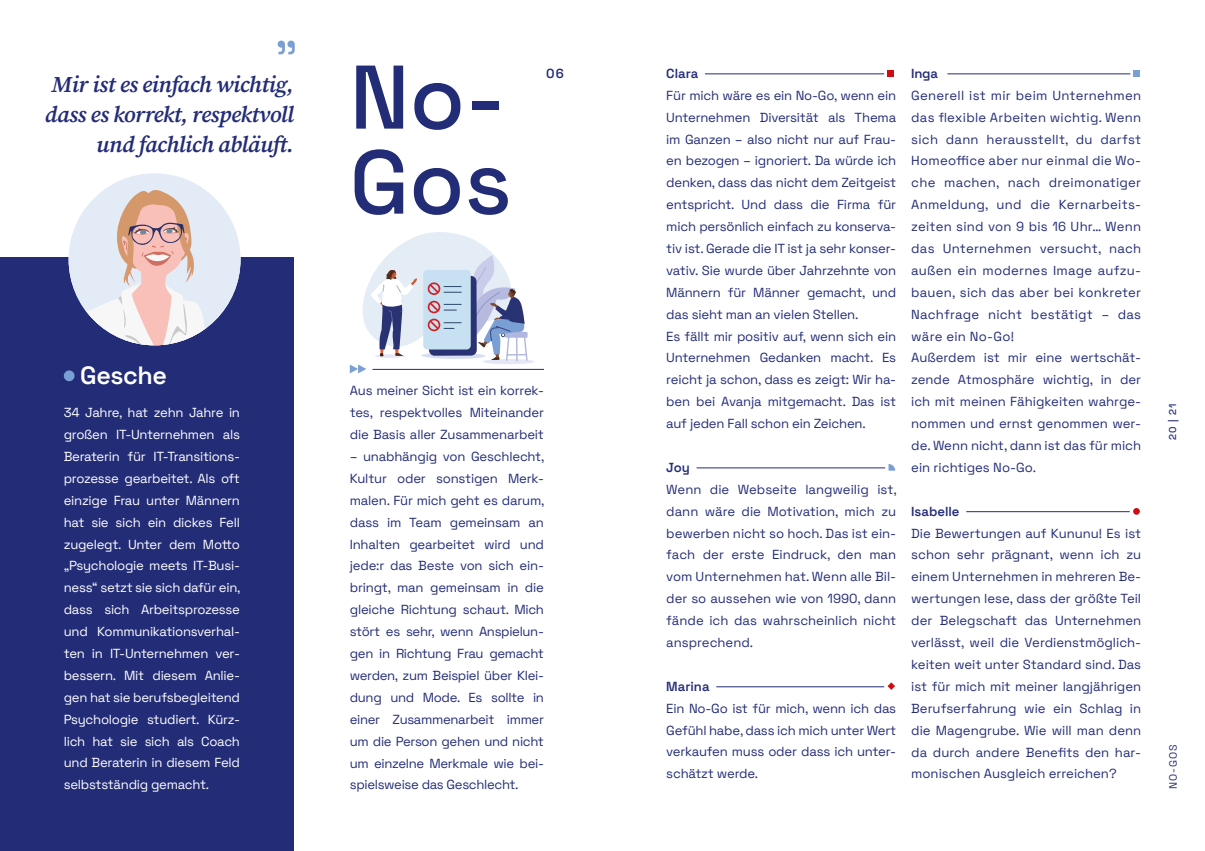
<style>
.page{position:relative;width:1205px;height:851px;background:#fff}
.page>*{position:absolute;margin:0;border:0;box-sizing:border-box;transform-origin:0 0}
.t1{font:500 90px/85px "Space Grotesk";color:#232c77}
.t2{font:600 25px "Space Grotesk";letter-spacing:-.015em;color:#fff}
.t3{font:italic 600 22.5px/30px "Source Serif 418 pt";letter-spacing:-.02em;color:#232c77;text-align:right}
.t4{font:13.12px/21.9px "Space Grotesk";letter-spacing:-.015em;color:#232c77;text-align:justify}
.t5{font:13.12px/21.9px "Space Grotesk";letter-spacing:.02em;color:#232c77}
.t6{font:13.12px/21.9px "Space Grotesk";letter-spacing:-.02em;color:#fff;text-align:justify}
.t7{font:600 13.12px "Space Grotesk";color:#232c77}
.t8{font:10.62px "Space Grotesk";color:#232c77}
.t9{font:500 10px "Space Grotesk";color:#232c77}
</style>
<div class="page">
<div style="left:482px;top:359px;width:52px;height:5px;background:#e4e8f6;border-radius:50%"></div>
<div style="left:0;top:257px;width:294px;height:593px;background:#232c77"></div>
<svg style="left:350px;top:232px;width:178px;height:141px"></svg>
<hr style="left:372px;top:369px;width:172px;height:1px;background:#232c77">
<hr style="left:705px;top:74px;width:179px;height:1px;background:#232c77">
<div style="left:887px;top:71px;width:7px;height:6px;background:#d20a11"></div>
<hr style="left:696px;top:467px;width:189px;height:1px;background:#232c77">
<svg style="left:888px;top:464px;width:7px;height:6px"></svg>
<hr style="left:716px;top:686px;width:168px;height:1px;background:#232c77">
<svg style="left:887px;top:682px;width:8px;height:7px"></svg>
<hr style="left:947px;top:74px;width:183px;height:1px;background:#232c77">
<svg style="left:1133px;top:71px;width:6px;height:6px"></svg>
<hr style="left:966px;top:511px;width:164px;height:1px;background:#232c77">
<div style="left:1133px;top:508px;width:7px;height:6px;background:#d20a11;border-radius:50%"></div>
<div style="left:64px;top:370px;width:11px;height:11px;background:#799fd4;border-radius:50%"></div>
<svg style="left:278px;top:41px;width:17px;height:13px"></svg>
<div style="left:69px;top:173px;width:172px;height:172px;background:#e3ebf6;border-radius:86px"></div>
<svg style="left:79px;top:189px;width:131px;height:156px"></svg>
<h3 class="t3" style="left:45px;top:69px;width:250px">Mir ist es einfach wichtig, dass es korrekt, respektvoll und fachlich abläuft.</h3>
<h1 class="t1" style="left:350px;top:50px;width:164px">No-<br>Gos</h1>
<p class="t7" style="left:546px;top:64px;width:19px">06</p>
<h2 class="t2" style="left:80px;top:357px;width:88px">Gesche</h2>
<p class="t6" style="left:64px;top:401px;width:178px">34 Jahre, hat zehn Jahre in großen IT-Unternehmen als Beraterin für IT-Transitions&shy;prozesse gearbeitet. Als oft einzige Frau unter Männern hat sie sich ein dickes Fell zugelegt. Unter dem Motto „Psychologie meets IT-Busi&shy;ness“ setzt sie sich dafür ein, dass sich Arbeitsprozesse und Kommunikationsverhal&shy;ten in IT-Unternehmen ver&shy;bessern. Mit diesem Anlie&shy;gen hat sie berufsbegleitend Psychologie studiert. Kürz&shy;lich hat sie sich als Coach und Beraterin in diesem Feld selbstständig gemacht.</p>
<p class="t4" style="left:350px;top:379px;width:196px">Aus meiner Sicht ist ein korrek&shy;tes, respektvolles Miteinander die Basis aller Zusammenarbeit</p>
<p class="t4" style="left:350px;top:444px;width:196px">– unabhängig von Geschlecht, Kultur oder sonstigen Merk&shy;malen. Für mich geht es darum, dass im Team gemeinsam an Inhalten gearbeitet wird und jede:r das Beste von sich ein&shy;bringt, man gemeinsam in die gleiche Richtung schaut. Mich stört es sehr, wenn Anspielun&shy;gen in Richtung Frau gemacht werden, zum Beispiel über Klei&shy;dung und Mode. Es sollte in einer Zusammenarbeit immer um die Person gehen und nicht um einzelne Merkmale wie bei&shy;spielsweise das Geschlecht.</p>
<p class="t7" style="left:666px;top:64px;width:33px">Clara</p>
<p class="t4" style="left:666px;top:83px;width:231px;text-align:left">Für mich wäre es ein No-Go, wenn ein Unternehmen Diversität als Thema im Ganzen – also nicht nur auf Frau&shy;en bezogen – ignoriert. Da würde ich denken, dass das nicht dem Zeitgeist entspricht. Und dass die Firma für mich persönlich einfach zu konserva&shy;tiv ist. Gerade die IT ist ja sehr konser&shy;vativ. Sie wurde über Jahrzehnte von Männern für Männer gemacht, und das sieht man an vielen Stellen.<br>Es fällt mir positiv auf, wenn sich ein Unternehmen Gedanken macht. Es reicht ja schon, dass es zeigt: Wir ha&shy;ben bei Avanja mitgemacht. Das ist auf jeden Fall schon ein Zeichen.</p>
<p class="t7" style="left:666px;top:457px;width:25px">Joy</p>
<p class="t4" style="left:666px;top:477px;width:232px">Wenn die Webseite langweilig ist, dann wäre die Motivation, mich zu bewerben nicht so hoch. Das ist ein&shy;fach der erste Eindruck, den man vom Unternehmen hat. Wenn alle Bil&shy;der so aussehen wie von 1990, dann fände ich das wahrscheinlich nicht ansprechend.</p>
<p class="t7" style="left:666px;top:676px;width:45px">Marina</p>
<p class="t4" style="left:666px;top:696px;width:231px">Ein No-Go ist für mich, wenn ich das Gefühl habe, dass ich mich unter Wert verkaufen muss oder dass ich unter&shy;schätzt werde.</p>
<p class="t7" style="left:911px;top:64px;width:28px">Inga</p>
<p class="t5" style="left:911px;top:83px;width:231px">Generell ist mir beim Unternehmen das flexible Arbeiten wichtig. Wenn sich dann herausstellt, du darfst<br>Homeoffice aber nur einmal die Wo&shy;che machen, nach dreimonatiger<br>Anmeldung, und die Kernarbeits&shy;zeiten sind von 9 bis 16 Uhr… Wenn das Unternehmen versucht, nach außen ein modernes Image aufzu&shy;bauen, sich das aber bei konkreter<br>Nachfrage nicht bestätigt – das wäre ein No-Go!<br>Außerdem ist mir eine wertschät&shy;zende Atmosphäre wichtig, in der ich mit meinen Fähigkeiten wahrge&shy;nommen und ernst genommen wer&shy;de. Wenn nicht, dann ist das für mich ein richtiges No-Go.</p>
<p class="t7" style="left:911px;top:501px;width:50px">Isabelle</p>
<p class="t4" style="left:911px;top:521px;width:231px">Die Bewertungen auf Kununu! Es ist schon sehr prägnant, wenn ich zu einem Unternehmen in mehreren Be&shy;wertungen lese, dass der größte Teil der Belegschaft das Unternehmen verlässt, weil die Verdienstmöglich&shy;keiten weit unter Standard sind. Das ist für mich mit meiner langjährigen Berufserfahrung wie ein Schlag in die Magengrube. Wie will man denn da durch andere Benefits den har&shy;monischen Ausgleich erreichen?</p>
<p class="t9" style="left:1165px;top:440px;width:38px;rotate:-90deg">20 | 21</p>
<p class="t8" style="left:1165px;top:789px;width:46px;rotate:-90deg">NO-GOS</p>
</div>
